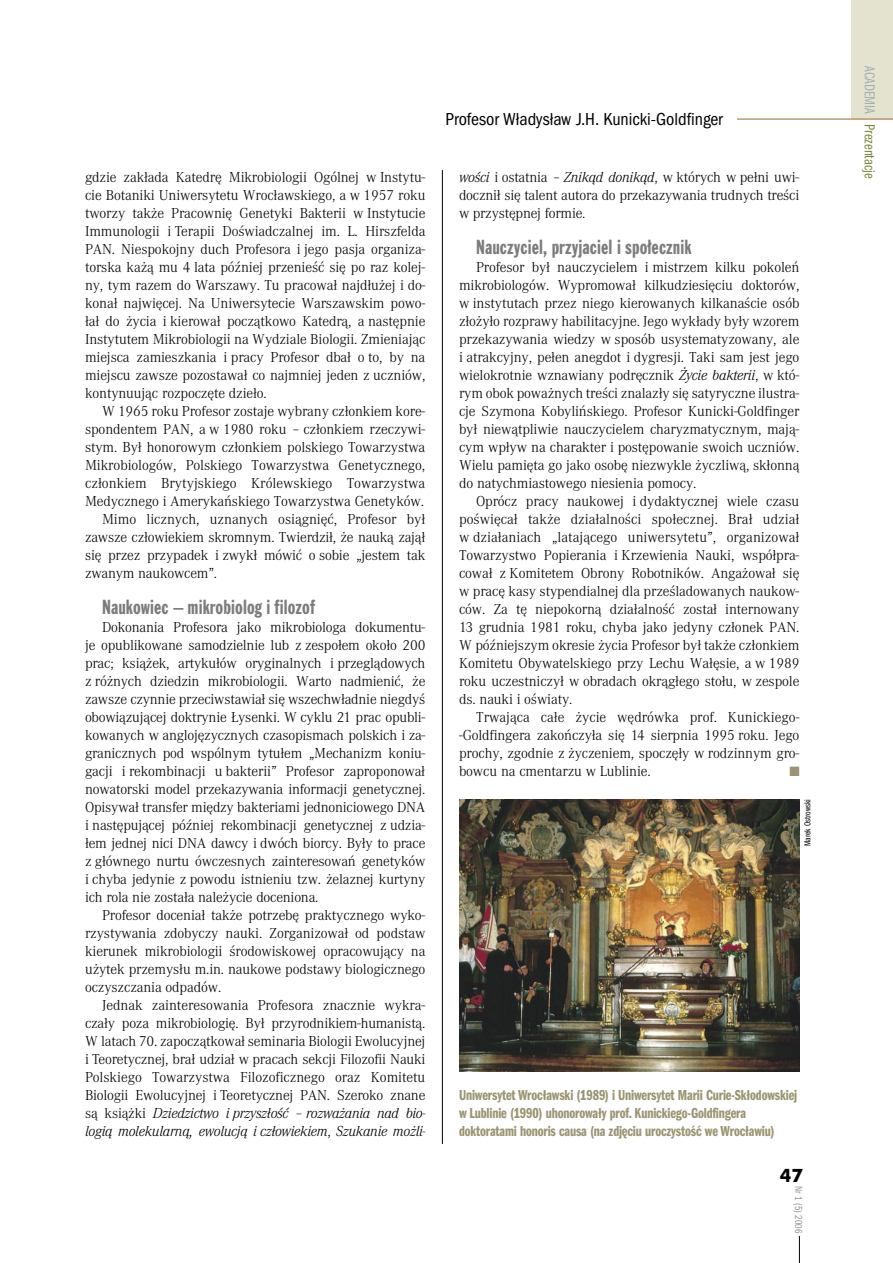
<style>
.page{position:relative;width:893px;height:1263px;background:#fff}
.page>*{position:absolute;margin:0;border:0;box-sizing:border-box;transform-origin:0 0}
.srodtytul{font:18px "Frank Goth X Cn PL";letter-spacing:.005em;color:#7c7c7c}
.naglowek{font:18px "Franklin Gothic Pl Book Cd";color:#000}
.pagina{font:700 18px "Futura PL";color:#000}
.tekst{font:300 15px/18px "Corporate ATEE";letter-spacing:-.01em;color:#000;text-align:justify}
.foto_podpis{font:15px/18px "Franklin Gothic Pl Demi Cmpr";letter-spacing:-.01em;color:#9b9472}
.winieta_B{font:15px "Franklin Gothic Pl Book Cmpr";color:#788739}
.stopka-pr{font:10.5px "Franklin Gothic Pl Book Cmpr";color:#939393}
.foto_autor{font:9px "Franklin Gothic Pl Book Cmpr";color:#000}
.s1{font-family:"Corporate ATCE Light";font-weight:400;font-style:italic}
.s2{color:#a5b0b3}
</style>
<div class="page">
<div style="left:851px;top:0;width:42px;height:119px;background:#e4e3cf"></div>
<hr style="left:442px;top:170px;width:1px;height:974px;background:#000">
<svg style="left:799px;top:1236px;width:1px;height:27px"></svg>
<img style="left:459px;top:799px;width:340px;height:272px">
<hr style="left:737px;top:119px;width:156px;height:1px;background:#a06730">
<p class="tekst" style="left:85px;top:168px;width:342px">gdzie zakłada Katedrę Mikrobiologii Ogólnej w Instytu&shy;cie Botaniki Uniwersytetu Wrocławskiego, a w 1957 roku tworzy także Pracownię Genetyki Bakterii w Instytucie Immunologii i Terapii Doświadczalnej im. L. Hirszfelda PAN. Niespokojny duch Profesora i jego pasja organiza&shy;torska każą mu 4 lata później przenieść się po raz kolej&shy;ny, tym razem do Warszawy. Tu pracował najdłużej i do&shy;konał najwięcej. Na Uniwersytecie Warszawskim powo&shy;łał do życia i kierował początkowo Katedrą, a następnie Instytutem Mikrobiologii na Wydziale Biologii. Zmieniając miejsca zamieszkania i pracy Profesor dbał o to, by na miejscu zawsze pozostawał co najmniej jeden z uczniów, kontynuując rozpoczęte dzieło.</p>
<p class="tekst" style="left:85px;top:402px;width:342px;text-indent:17px">W 1965 roku Profesor zostaje wybrany członkiem kore&shy;spondentem PAN, a w 1980 roku – członkiem rzeczywi&shy;stym. Był honorowym członkiem polskiego Towarzystwa Mikrobiologów, Polskiego Towarzystwa Genetycznego, członkiem Brytyjskiego Królewskiego Towarzystwa Medycznego i Amerykańskiego Towarzystwa Genetyków.</p>
<p class="tekst" style="left:85px;top:510px;width:342px;text-indent:17px">Mimo licznych, uznanych osiągnięć, Profesor był zawsze człowiekiem skromnym. Twierdził, że nauką zajął się przez przypadek i zwykł mówić o sobie „jestem tak zwanym naukowcem”.</p>
<p class="srodtytul" style="left:102px;top:595px;width:214px">Naukowiec – mikrobiolog i filozof</p>
<p class="tekst" style="left:85px;top:618px;width:342px;text-indent:17px">Dokonania Profesora jako mikrobiologa dokumentu&shy;je opublikowane samodzielnie lub z zespołem około 200 prac; książek, artykułów oryginalnych i przeglądowych z różnych dziedzin mikrobiologii. Warto nadmienić, że zawsze czynnie przeciwstawiał się wszechwładnie niegdyś obowiązującej doktrynie Łysenki. W cyklu 21 prac opubli&shy;kowanych w anglojęzycznych czasopismach polskich i za&shy;granicznych pod wspólnym tytułem „Mechanizm koniu&shy;gacji i rekombinacji u bakterii” Profesor zaproponował nowatorski model przekazywania informacji genetycznej.<br>Opisywał transfer między bakteriami jednoniciowego DNA i następującej później rekombinacji genetycznej z udzia&shy;łem jednej nici DNA dawcy i dwóch biorcy. Były to prace z głównego nurtu ówczesnych zainteresowań genetyków i chyba jedynie z powodu istnieniu tzw. żelaznej kurtyny ich rola nie została należycie doceniona.</p>
<p class="tekst" style="left:85px;top:906px;width:342px;text-indent:17px">Profesor doceniał także potrzebę praktycznego wyko&shy;rzystywania zdobyczy nauki. Zorganizował od podstaw kierunek mikrobiologii środowiskowej opracowujący na użytek przemysłu m.in. naukowe podstawy biologicznego oczyszczania odpadów.</p>
<p class="tekst" style="left:85px;top:996px;width:342px;text-indent:17px">Jednak zainteresowania Profesora znacznie wykra&shy;czały poza mikrobiologię. Był przyrodnikiem-humanistą.<br>W latach 70. zapoczątkował seminaria Biologii Ewolucyjnej i Teoretycznej, brał udział w pracach sekcji Filozofii Nauki Polskiego Towarzystwa Filozoficznego oraz Komitetu Biologii Ewolucyjnej i Teoretycznej PAN. Szeroko znane są książki <span class="s1">Dziedzictwo i przyszłość – rozważania nad bio&shy;logią molekularną, ewolucją i człowiekiem</span>, <span class="s1">Szukanie możli-</span></p>
<p class="naglowek" style="left:445px;top:109px;width:279px">Profesor Władysław J.H. Kunicki-Goldfinger</p>
<p class="tekst" style="left:459px;top:168px;width:342px"><span class="s1">wości</span> i ostatnia – <span class="s1">Znikąd donikąd</span>, w których w pełni uwi&shy;docznił się talent autora do przekazywania trudnych treści w przystępnej formie.</p>
<p class="srodtytul" style="left:476px;top:235px;width:217px">Nauczyciel, przyjaciel i społecznik</p>
<p class="tekst" style="left:459px;top:258px;width:342px;text-indent:17px">Profesor był nauczycielem i mistrzem kilku pokoleń mikrobiologów. Wypromował kilkudziesięciu doktorów, w instytutach przez niego kierowanych kilkanaście osób złożyło rozprawy habilitacyjne. Jego wykłady były wzorem przekazywania wiedzy w sposób usystematyzowany, ale i atrakcyjny, pełen anegdot i dygresji. Taki sam jest jego wielokrotnie wznawiany podręcznik <span class="s1">Życie bakterii</span>, w któ&shy;rym obok poważnych treści znalazły się satyryczne ilustra&shy;cje Szymona Kobylińskiego. Profesor Kunicki-Goldfinger był niewątpliwie nauczycielem charyzmatycznym, mają&shy;cym wpływ na charakter i postępowanie swoich uczniów.<br>Wielu pamięta go jako osobę niezwykle życzliwą, skłonną do natychmiastowego niesienia pomocy.</p>
<p class="tekst" style="left:459px;top:492px;width:342px;text-indent:17px">Oprócz pracy naukowej i dydaktycznej wiele czasu poświęcał także działalności społecznej. Brał udział w działaniach „latającego uniwersytetu”, organizował Towarzystwo Popierania i Krzewienia Nauki, współpra&shy;cował z Komitetem Obrony Robotników. Angażował się w pracę kasy stypendialnej dla prześladowanych naukow&shy;ców. Za tę niepokorną działalność został internowany 13 grudnia 1981 roku, chyba jako jedyny członek PAN.<br>W późniejszym okresie życia Profesor był także członkiem Komitetu Obywatelskiego przy Lechu Wałęsie, a w 1989 roku uczestniczył w obradach okrągłego stołu, w zespole ds. nauki i oświaty.</p>
<p class="tekst" style="left:459px;top:708px;width:342px;text-indent:17px">Trwająca całe życie wędrówka prof. Kunickiego--Goldfingera zakończyła się 14 sierpnia 1995 roku. Jego prochy, zgodnie z życzeniem, spoczęły w rodzinnym gro&shy;bowcu na cmentarzu w Lublinie.</p>
<p class="foto_autor" style="left:802px;top:846px;width:48px;rotate:-90deg">Marek Ostrowski</p>
<p class="foto_podpis" style="left:459px;top:1086px;width:340px">Uniwersytet Wrocławski (1989) i Uniwersytet Marii Curie-Skłodowskiej w Lublinie (1990) uhonorowały prof. Kunickiego-Goldfingera doktoratami honoris causa (na zdjęciu uroczystość we Wrocławiu)</p>
<p class="pagina" style="left:780px;top:1163px;width:25px">47</p>
<p class="stopka-pr" style="left:804px;top:1186px;width:49px;rotate:90deg">Nr 1 (5) 2006</p>
<p class="winieta_B" style="left:878px;top:66px;width:114px;rotate:90deg"><span class="s2">ACADEMIA</span> Prezentacje</p>
</div>
